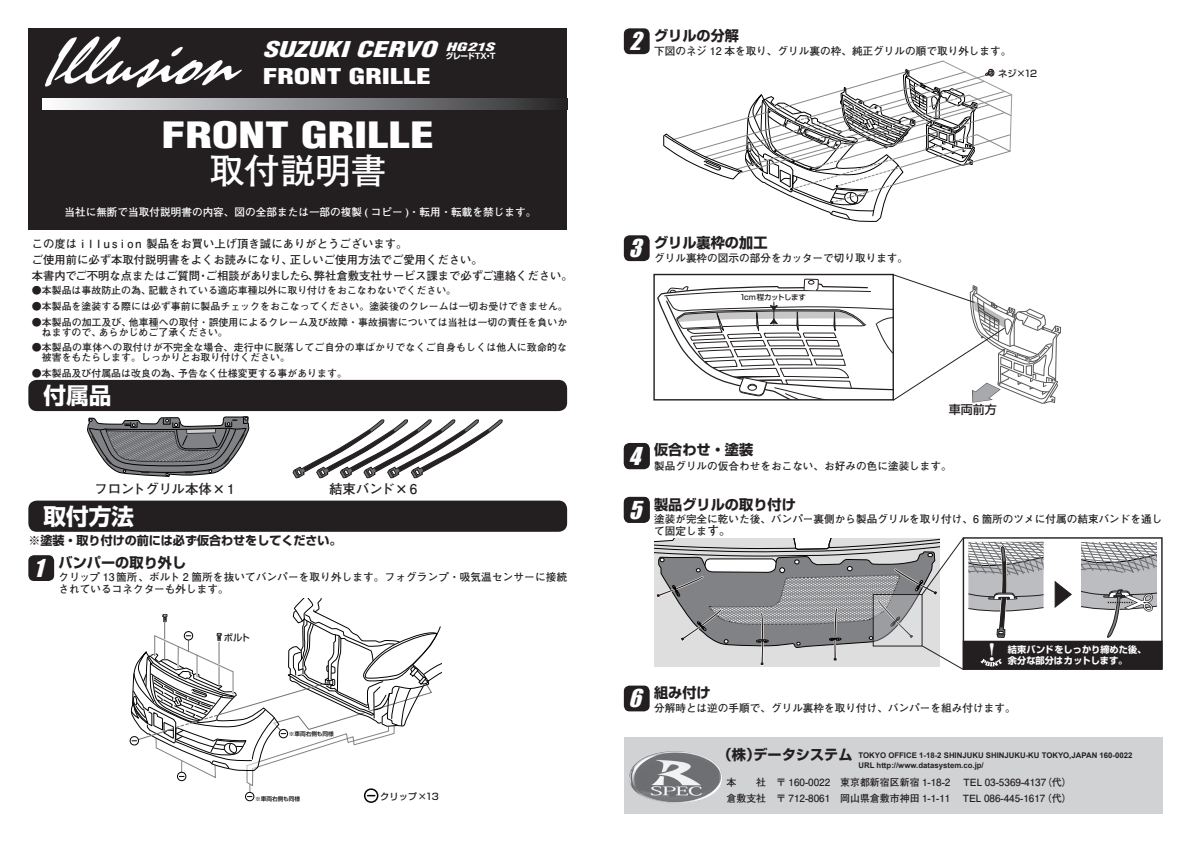
<style>
.page{position:relative;width:1191px;height:842px;background:#fff}
.page>*{position:absolute;margin:0;border:0;box-sizing:border-box;transform-origin:0 0}
.t1{font:900 condensed 35.4px "Helvetica";color:#fff;scale:1.35 1}
.t2{font:700 35.4px "Futo Go B101 Pro";color:#fff}
.t3{font:700 22.7px "Shin Go Pro";color:#fff}
.t4{font:italic 22.7px "Impact";color:#fff}
.t5{font:22.7px "Hira Min Pro W6";color:#fff}
.t6{font:italic 900 condensed 21.3px "Helvetica";color:#fff;scale:1.39 1}
.t7{font:900 condensed 21.3px "Helvetica";color:#fff;scale:1.39 1}
.t8{font:700 14.2px "Shin Go Pro";color:#231f20}
.t9{font:700 13.5px "Futo Go B101 Pro";color:#231f20}
.t10{font:700 12px "Shin Go Pro";color:#231f20}
.t11{font:500 12px "Shin Go Pro";color:#231f20}
.t12{font:700 11.3px/15.6px "Futo Go B101 Pro";color:#231f20}
.t13{font:italic 900 condensed 11.3px "Helvetica";color:#fff;scale:1.6 1}
.t14{font:700 10.6px/12px "Futo Go B101 Pro";color:#231f20}
.t15{font:700 10.6px "Futo Go B101 Pro";color:#fff}
.t16{font:700 9.9px/15.6px "Futo Go B101 Pro";color:#231f20}
.t17{font:700 9.9px/9.9px "Futo Go B101 Pro";letter-spacing:.02em;color:#231f20}
.t18{font:700 9.2px/10.6px "Shin Go Pro";color:#fff}
.t19{font:500 9.2px "Shin Go Pro";color:#231f20}
.t20{font:700 7.9px "Shin Go Pro";letter-spacing:-.035em;color:#fff;scale:.96 1}
.t21{font:700 7.8px/10.6px "Arial";color:#231f20}
.t22{font:500 7.5px "Shin Go Pro";letter-spacing:-.04em;color:#231f20}
.t23{font:500 5.7px "Shin Go Pro";color:#030303}
.s1{font-family:"Impact";font-weight:400;font-style:italic;font-size:22.7px;color:#fff}
.s2{font-size:12px}
</style>
<div class="page">
<div style="left:963px;top:641px;width:199px;height:27px;background:#231f20"></div>
<div style="left:28px;top:28px;width:539px;height:202px;background:#231f20"></div>
<svg style="left:43px;top:98px;width:511px;height:11px;background:#97989a"></svg>
<div style="left:624px;top:737px;width:538px;height:77px;background:#d1d2d4"></div>
<img style="left:629px;top:751px;width:93px;height:52px">
<div style="left:28px;top:501px;width:539px;height:31px;background:#231f20;border-radius:9px"></div>
<div style="left:28px;top:555px;width:26px;height:26px;background:#231f20;border-radius:6px"></div>
<img style="left:45px;top:36px;width:197px;height:52px">
<div style="left:28px;top:380px;width:539px;height:31px;background:#231f20;border-radius:9px"></div>
<div style="left:624px;top:686px;width:25px;height:25px;background:#231f20;border-radius:6px"></div>
<div style="left:624px;top:28px;width:25px;height:26px;background:#231f20;border-radius:6px"></div>
<div style="left:624px;top:235px;width:25px;height:26px;background:#231f20;border-radius:6px"></div>
<div style="left:624px;top:497px;width:25px;height:26px;background:#231f20;border-radius:6px"></div>
<div style="left:624px;top:443px;width:25px;height:26px;background:#231f20;border-radius:6px"></div>
<svg style="left:87px;top:416px;width:162px;height:61px"></svg>
<svg style="left:130px;top:598px;width:312px;height:205px"></svg>
<svg style="left:663px;top:60px;width:349px;height:162px"></svg>
<svg style="left:656px;top:273px;width:405px;height:131px"></svg>
<div style="left:962px;top:537px;width:200px;height:133px;border:1px solid #231f20"></div>
<svg style="left:292px;top:419px;width:211px;height:60px"></svg>
<svg style="left:1081px;top:542px;width:75px;height:96px"></svg>
<svg style="left:1054px;top:581px;width:18px;height:27px"></svg>
<svg style="left:654px;top:537px;width:389px;height:133px"></svg>
<h3 class="t6" style="left:263px;top:36px;width:126px">SUZUKI CERVO</h3>
<h3 class="t7" style="left:263px;top:63px;width:123px">FRONT GRILLE</h3>
<p class="t13" style="left:446px;top:40px;width:32px">HG21S</p>
<p class="t20" style="left:446px;top:50px;width:53px">グレードTX・T</p>
<h1 class="t1" style="left:161px;top:113px;width:203px">FRONT GRILLE</h1>
<h1 class="t2" style="left:209px;top:142px;width:179px">取付説明書</h1>
<p class="t15" style="left:64px;top:204px;width:473px">当社に無断で当取付説明書の内容、図の全部または一部の複製 ( コピー )・転用・転載を禁じます。</p>
<p class="t12" style="left:32px;top:235px;width:542px">この度はｉｌｌｕｓｉｏｎ製品をお買い上げ頂き誠にありがとうございます。<br>ご使用前に必ず本取付説明書をよくお読みになり、正しいご使用方法でご愛用ください。<br>本書内でご不明な点またはご質問・ご相談がありましたら、弊社倉敷支社サービス課まで必ずご連絡ください。</p>
<p class="t16" style="left:32px;top:282px;width:426px">●本製品は事故防止の為、記載されている適応車種以外に取り付けをおこなわないでください。</p>
<p class="t16" style="left:32px;top:297px;width:537px">●本製品を塗装する際には必ず事前に製品チェックをおこなってください。塗装後のクレームは一切お受けできません。</p>
<p class="t16" style="left:42px;top:316px;width:527px;line-height:9.9px;text-indent:-10px">●本製品の加工及び、他車種への取付・誤使用によるクレーム及び故障・事故損害については当社は一切の責任を負いかねますので、あらかじめご了承ください。</p>
<p class="t17" style="left:42px;top:341px;width:527px;text-indent:-10px">●本製品の車体への取付けが不完全な場合、走行中に脱落してご自分の車ばかりでなくご自身もしくは他人に致命的な被害をもたらします。しっかりとお取り付けください。</p>
<p class="t16" style="left:32px;top:364px;width:317px">●本製品及び付属品は改良の為、予告なく仕様変更する事があります。</p>
<h2 class="t3" style="left:43px;top:377px;width:70px">付属品</h2>
<h3 class="t9" style="left:94px;top:478px;width:142px">フロントグリル本体×1</h3>
<h3 class="t9" style="left:329px;top:478px;width:90px">結束バンド×6</h3>
<h2 class="t3" style="left:43px;top:498px;width:92px">取付方法</h2>
<p class="t10" style="left:28px;top:531px;width:315px">※塗装・取り付けの前には必ず仮合わせをしてください。</p>
<h3 class="t8" style="left:59px;top:551px;width:129px">バンパーの取り外し</h3>
<h2 class="t4" style="left:34px;top:550px;width:19px">1</h2>
<p class="t14" style="left:59px;top:569px;width:510px">クリップ 13箇所、ボルト 2 箇所を抜いてバンパーを取り外します。フォグランプ・吸気温センサーに接続されているコネクターも外します。</p>
<p class="t19" style="left:224px;top:630px;width:28px">ボルト</p>
<p class="t23" style="left:289px;top:730px;width:47px">※車両右側も同様</p>
<p class="t23" style="left:255px;top:794px;width:47px">※車両右側も同様</p>
<p class="t19" style="left:380px;top:789px;width:60px">クリップ×13</p>
<h3 class="t8" style="left:629px;top:24px;width:111px"><span class="s1">2</span> グリルの分解</h3>
<p class="t14" style="left:654px;top:43px;width:359px">下図のネジ 12 本を取り、グリル裏の枠、純正グリルの順で取り外します。</p>
<p class="t19" style="left:998px;top:66px;width:40px">ネジ×12</p>
<h3 class="t8" style="left:654px;top:231px;width:115px">グリル裏枠の加工</h3>
<p class="t14" style="left:629px;top:250px;width:281px"><sup>3</sup> グリル裏枠の図示の部分をカッターで切り取ります。</p>
<p class="t22" style="left:739px;top:291px;width:68px">1cm程カットします</p>
<p class="t11" style="left:948px;top:400px;width:49px">車両前方</p>
<h3 class="t8" style="left:654px;top:439px;width:101px">仮合わせ・塗装</h3>
<h2 class="t4" style="left:629px;top:438px;width:21px">4</h2>
<p class="t14" style="left:629px;top:458px;width:324px"><sup>3</sup> 製品グリルの仮合わせをおこない、お好みの色に塗装します。</p>
<h2 class="t4" style="left:629px;top:492px;width:22px">5</h2>
<h3 class="t8" style="left:654px;top:493px;width:143px">製品グリルの取り付け</h3>
<p class="t14" style="left:654px;top:512px;width:510px;text-indent:-25px"><sup>3</sup> 塗装が完全に乾いた後、バンパー裏側から製品グリルを取り付け、6 箇所のツメに付属の結束バンドを通して固定しま<span class="s2">す。</span></p>
<h2 class="t5" style="left:988px;top:632px;width:9px">!</h2>
<p class="t18" style="left:1008px;top:643px;width:140px">結束バンドをしっかり締めた後、余分な部分はカットします。</p>
<h3 class="t8" style="left:654px;top:681px;width:58px">組み付け</h3>
<p class="t14" style="left:628px;top:701px;width:389px"><sup>6</sup> 分解時とは逆の手順で、グリル裏枠を取り付け、バンパーを組み付けます。</p>
<h3 class="t8" style="left:717px;top:743px;width:136px">（株）データシステム</h3>
<p class="t21" style="left:858px;top:750px;width:275px">TOKYO OFFICE 1-18-2 SHINJUKU SHINJUKU-KU TOKYO,JAPAN 160-0022<br>URL http://www.datasystem.co.jp/</p>
<p class="t16" style="left:726px;top:773px;width:347px">本　　社　〒 160-0022　東京都新宿区新宿 1-18-2　 TEL 03-5369-4137（代）倉敷支社　〒 712-8061　岡山県倉敷市神田 1-1-11　 TEL 086-445-1617（代）</p>
</div>
